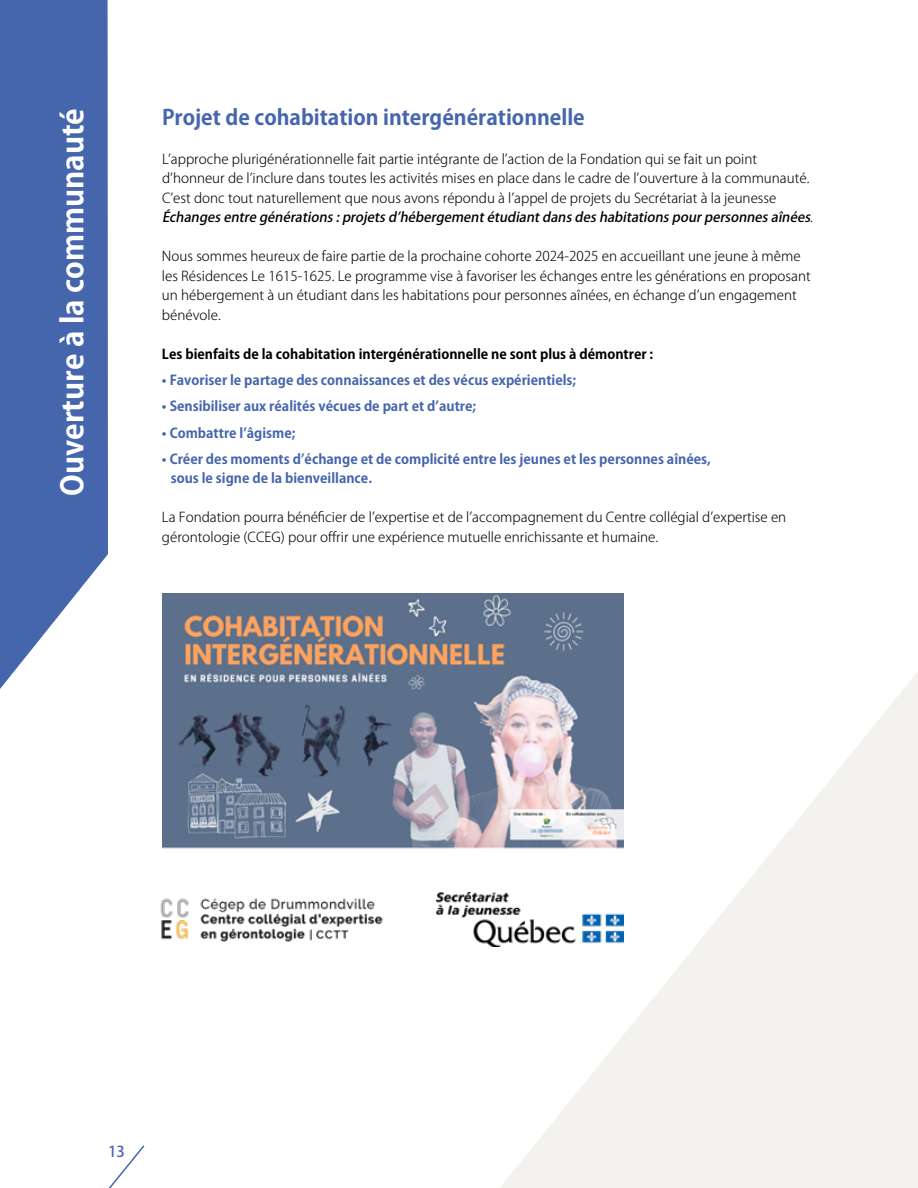
<style>
.page{position:relative;width:918px;height:1188px;background:#fff}
.page>*{position:absolute;margin:0;border:0;box-sizing:border-box;transform-origin:0 0}
.t1{font:700 30px "Koz Go Pro";color:#fff}
.t2{font:700 21px "Koz Go Pro";color:#4565ad}
.t3{font:500 15px "Koz Go Pro";color:#4565ad}
.t4{font:300 13.5px/19.5px "Koz Go Pro";color:#000}
.t5{font:700 13.5px/19.5px "Koz Go Pro";color:#4565ad}
.t6{font:700 13.5px "Koz Go Pro";color:#000}
.s1{font-weight:500;font-style:italic}
</style>
<div class="page">
<svg style="left:500px;top:671px;width:418px;height:517px;fill:#f4f2ef"></svg>
<svg style="left:0;top:0;width:108px;height:689px;background:#5471b3"></svg>
<svg style="left:108px;top:1145px;width:37px;height:43px"></svg>
<img style="left:162px;top:594px;width:461px;height:255px">
<img style="left:160px;top:898px;width:223px;height:44px">
<img style="left:436px;top:893px;width:187px;height:54px">
<h1 class="t1" style="left:53px;top:496px;width:389px;rotate:-90deg">Ouverture à la communauté</h1>
<h2 class="t2" style="left:162px;top:104px;width:424px">Projet de cohabitation intergénérationnelle</h2>
<p class="t4" style="left:162px;top:149px;width:653px">L’approche plurigénérationnelle fait partie intégrante de l’action de la Fondation qui se fait un point d’honneur de l’inclure dans toutes les activités mises en place dans le cadre de l’ouverture à la communauté.<br>C’est donc tout naturellement que nous avons répondu à l’appel de projets du Secrétariat à la jeunesse <span class="s1">Échangesentre générations:projetsd’hébergementétudiantdansdeshabitationspourpersonnesaînées</span>.</p>
<p class="t4" style="left:162px;top:247px;width:650px">Nous sommes heureux de faire partie de la prochaine cohorte 2024-2025 en accueillant une jeune à même les Résidences Le 1615-1625. Le programme vise à favoriser les échanges entre les générations en proposant un hébergement à un étudiant dans les habitations pour personnes aînées, en échange d’un engagement bénévole.</p>
<p class="t6" style="left:162px;top:345px;width:493px">Les bienfaits de la cohabitation intergénérationnelle ne sont plus à démontrer :</p>
<p class="t5" style="left:162px;top:371px;width:416px">• Favoriser le partage des connaissances et des vécus expérientiels;</p>
<p class="t5" style="left:162px;top:398px;width:316px">• Sensibiliser aux réalités vécues de part et d’autre;</p>
<p class="t5" style="left:162px;top:424px;width:135px">• Combattre l’âgisme;</p>
<p class="t5" style="left:171px;top:450px;width:542px;text-indent:-9px">• Créer des moments d’échange et de complicité entre les jeunes et les personnes aînées, sous le signe de la bienveillance.</p>
<p class="t4" style="left:162px;top:508px;width:626px">La Fondation pourra bénéficier de l’expertise et de l’accompagnement du Centre collégial d’expertise en gérontologie (CCEG) pour offrir une expérience mutuelle enrichissante et humaine.</p>
<p class="t3" style="left:108px;top:1142px;width:18px">13</p>
</div>
